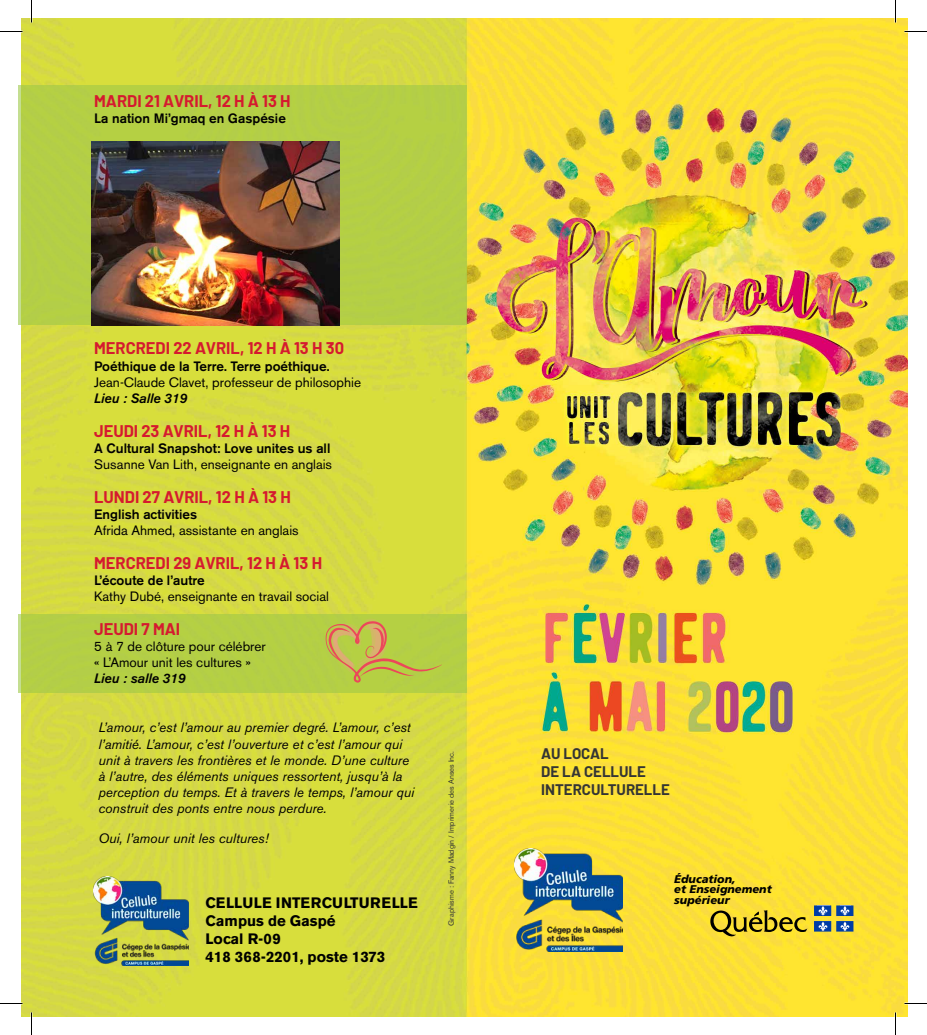
<style>
.page{position:relative;width:927px;height:1035px;background:#fff}
.page>*{position:absolute;margin:0;border:0;box-sizing:border-box;transform-origin:0 0}
.t1{font:700 16.5px "Barlow";color:#d51a2f}
.t2{font:700 15px/18px "Akzidenz Grotesk BE";color:#000}
.t3{font:700 15px/18px "Barlow";color:#343534}
.t4{font:italic 13.5px/16.2px "Akzidenz Grotesk BE";color:#000}
.t5{font:13.5px/16.2px "Akzidenz Grotesk BE";color:#000}
.t6{font:500 13.5px "Akzidenz Grotesk BE";color:#000}
.t7{font:italic 500 13.5px "Akzidenz Grotesk BE";color:#000}
.t8{font:italic 900 11.25px/10.9px "Frutiger";color:#000}
.t9{font:7.5px "Akzidenz Grotesk BE";color:#343534}
</style>
<div class="page">
<img style="left:21px;top:18px;width:887px;height:999px">
<img style="left:514px;top:849px;width:109px;height:103px">
<img style="left:94px;top:876px;width:94px;height:90px">
<svg style="left:710px;top:910px;width:97px;height:26px;background:#b9a527"></svg>
<svg style="left:814px;top:905px;width:39px;height:27px"></svg>
<div style="left:18px;top:86px;width:449px;height:239px;background:#b4cf46"></div>
<div style="left:18px;top:614px;width:449px;height:79px;background:#b4cf45"></div>
<img style="left:92px;top:141px;width:248px;height:184px">
<svg style="left:326px;top:619px;width:116px;height:64px"></svg>
<svg style="left:0;top:31px;width:22px;height:1px"></svg>
<svg style="left:904px;top:31px;width:23px;height:1px"></svg>
<svg style="left:0;top:1003px;width:22px;height:1px"></svg>
<svg style="left:904px;top:1003px;width:23px;height:1px"></svg>
<svg style="left:31px;top:0;width:1px;height:22px"></svg>
<svg style="left:31px;top:1012px;width:1px;height:23px"></svg>
<svg style="left:895px;top:0;width:1px;height:22px"></svg>
<svg style="left:895px;top:1012px;width:1px;height:23px"></svg>
<p class="t1" style="left:94px;top:88px;width:198px">MARDI 21 AVRIL, 12 H À 13 H</p>
<p class="t6" style="left:94px;top:110px;width:193px">La nation Mi’gmaq en Gaspésie</p>
<p class="t1" style="left:94px;top:336px;width:252px">MERCREDI 22 AVRIL, 12 H À 13 H 30</p>
<p class="t6" style="left:94px;top:358px;width:237px">Poéthique de la Terre. Terre poéthique.</p>
<p class="t5" style="left:94px;top:374px;width:268px">Jean-Claude Clavet, professeur de philosophie</p>
<p class="t7" style="left:94px;top:391px;width:95px">Lieu : Salle 319</p>
<p class="t1" style="left:94px;top:418px;width:198px">JEUDI 23 AVRIL, 12 H À 13 H</p>
<p class="t6" style="left:94px;top:440px;width:238px">A Cultural Snapshot: Love unites us all</p>
<p class="t5" style="left:94px;top:457px;width:239px">Susanne Van Lith, enseignante en anglais</p>
<p class="t1" style="left:94px;top:484px;width:198px">LUNDI 27 AVRIL, 12 H À 13 H</p>
<p class="t6" style="left:94px;top:506px;width:104px">English activities</p>
<p class="t5" style="left:94px;top:523px;width:206px">Afrida Ahmed, assistante en anglais</p>
<p class="t1" style="left:94px;top:550px;width:229px">MERCREDI 29 AVRIL, 12 H À 13 H</p>
<p class="t6" style="left:94px;top:572px;width:112px">L’écoute de l’autre</p>
<p class="t5" style="left:94px;top:589px;width:236px">Kathy Dubé, enseignante en travail social</p>
<p class="t1" style="left:94px;top:616px;width:88px">JEUDI 7 MAI</p>
<p class="t5" style="left:94px;top:638px;width:173px">5 à 7 de clôture pour célébrer « L’Amour unit les cultures »</p>
<p class="t7" style="left:94px;top:671px;width:93px">Lieu : salle 319</p>
<p class="t4" style="left:98px;top:720px;width:317px">L’amour, c’est l’amour au premier degré. L’amour, c’est l’amitié. L’amour, c’est l’ouverture et c’est l’amour qui unit à travers les frontières et le monde. D’une culture à l’autre, des éléments uniques ressortent, jusqu’à la perception du temps. Et à travers le temps, l’amour qui construit des ponts entre nous perdure.</p>
<p class="t4" style="left:98px;top:830px;width:171px">Oui, l’amour unit les cultures!</p>
<p class="t2" style="left:205px;top:894px;width:214px">CELLULE INTERCULTURELLE<br>Campus de Gaspé<br>Local R-09<br>418 368-2201, poste 1373</p>
<p class="t9" style="left:447px;top:926px;width:176px;rotate:-90deg">Graphisme : Fanny Madgin / Imprimerie des Anses Inc.</p>
<p class="t3" style="left:541px;top:744px;width:130px">AU LOCAL<br>DE LA CELLULE<br>INTERCULTURELLE</p>
<p class="t8" style="left:674px;top:873px;width:99px">Éducation,<br>et Enseignement supérieur</p>
</div>
